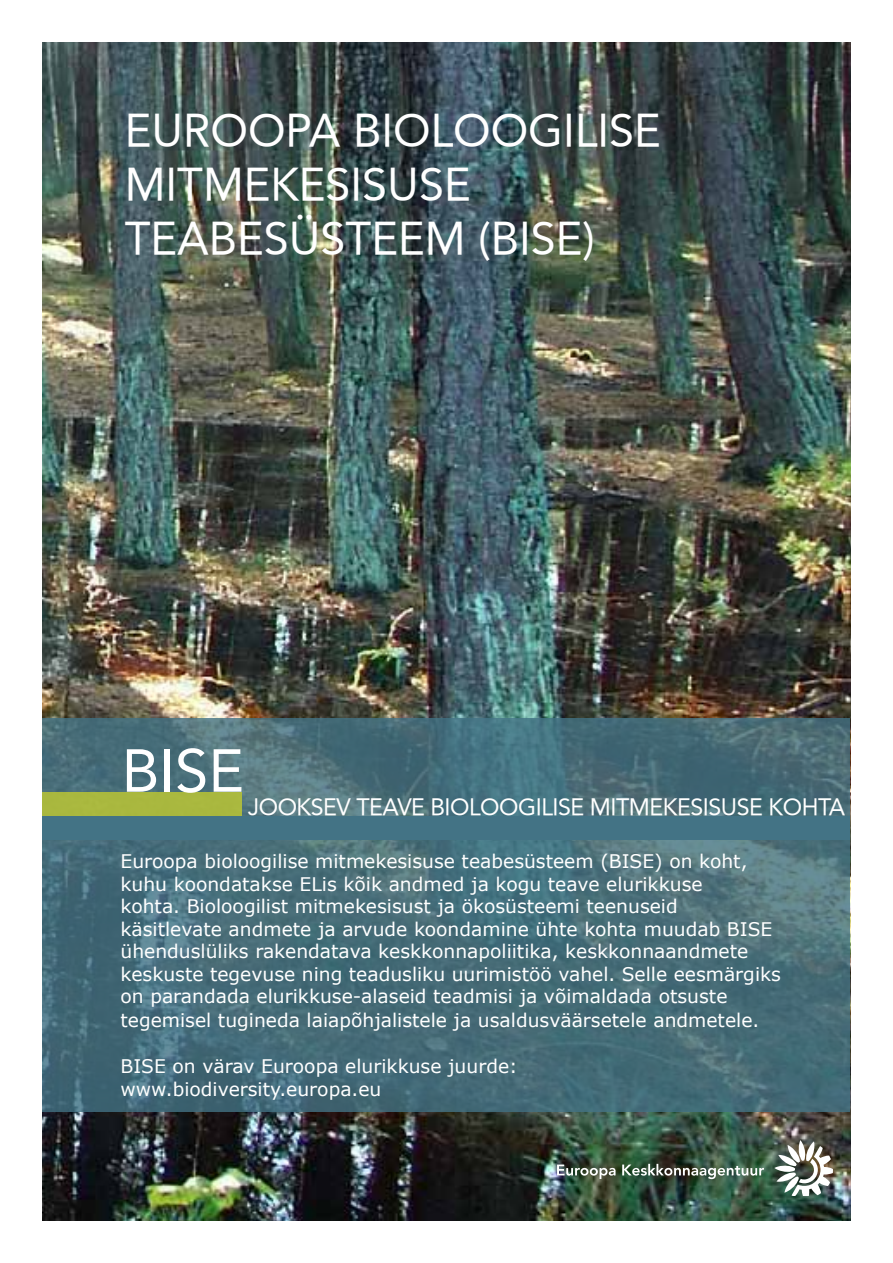
<style>
.page{position:relative;width:893px;height:1263px;background:#fff}
.page>*{position:absolute;margin:0;border:0;box-sizing:border-box;transform-origin:0 0}
.t1{font:60px "Avenir True";color:#fff}
.t2{font:45px/54px "Avenir True";color:#fff}
.t3{font:23.25px "Avenir True";letter-spacing:-.02em;color:#fff}
.t4{font:18.75px/22.6px "Verdana";color:#fff}
</style>
<div class="page">
<img style="left:43px;top:43px;width:807px;height:1177px">
<svg style="left:43px;top:719px;width:807px;height:393px;background:#486e79"></svg>
<div style="left:43px;top:792px;width:199px;height:35px;background:#a9b83f"></div>
<div style="left:43px;top:816px;width:807px;height:24px;background:#437385"></div>
<img style="left:774px;top:1140px;width:59px;height:55px">
<svg style="left:557px;top:1164px;width:58px;height:15px"></svg>
<svg style="left:622px;top:1164px;width:142px;height:15px;background:#697b6c"></svg>
<h2 class="t2" style="left:125px;top:103px;width:538px">EUROOPA BIOLOOGILISE<br>MITMEKESISUSE<br>TEABESÜSTEEM (BISE)</h2>
<h1 class="t1" style="left:122px;top:736px;width:124px">BISE</h1>
<p class="t3" style="left:248px;top:794px;width:599px">JOOKSEV TEAVE BIOLOOGILISE MITMEKESISUSE KOHTA</p>
<p class="t4" style="left:120px;top:850px;width:662px">Euroopa bioloogilise mitmekesisuse teabesüsteem (BISE) on koht, kuhu koondatakse ELis kõik andmed ja kogu teave elurikkuse<br>kohta. Bioloogilist mitmekesisust ja ökosüsteemi teenuseid käsitlevate andmete ja arvude koondamine ühte kohta muudab BISE ühenduslüliks rakendatava keskkonnapoliitika, keskkonnaandmete keskuste tegevuse ning teadusliku uurimistöö vahel. Selle eesmärgiks on parandada elurikkuse-alaseid teadmisi ja võimaldada otsuste tegemisel tugineda laiapõhjalistele ja usaldusväärsetele andmetele.</p>
<p class="t4" style="left:120px;top:1053px;width:399px;line-height:23.4px">BISE on värav Euroopa elurikkuse juurde: www.biodiversity.europa.eu</p>
</div>
